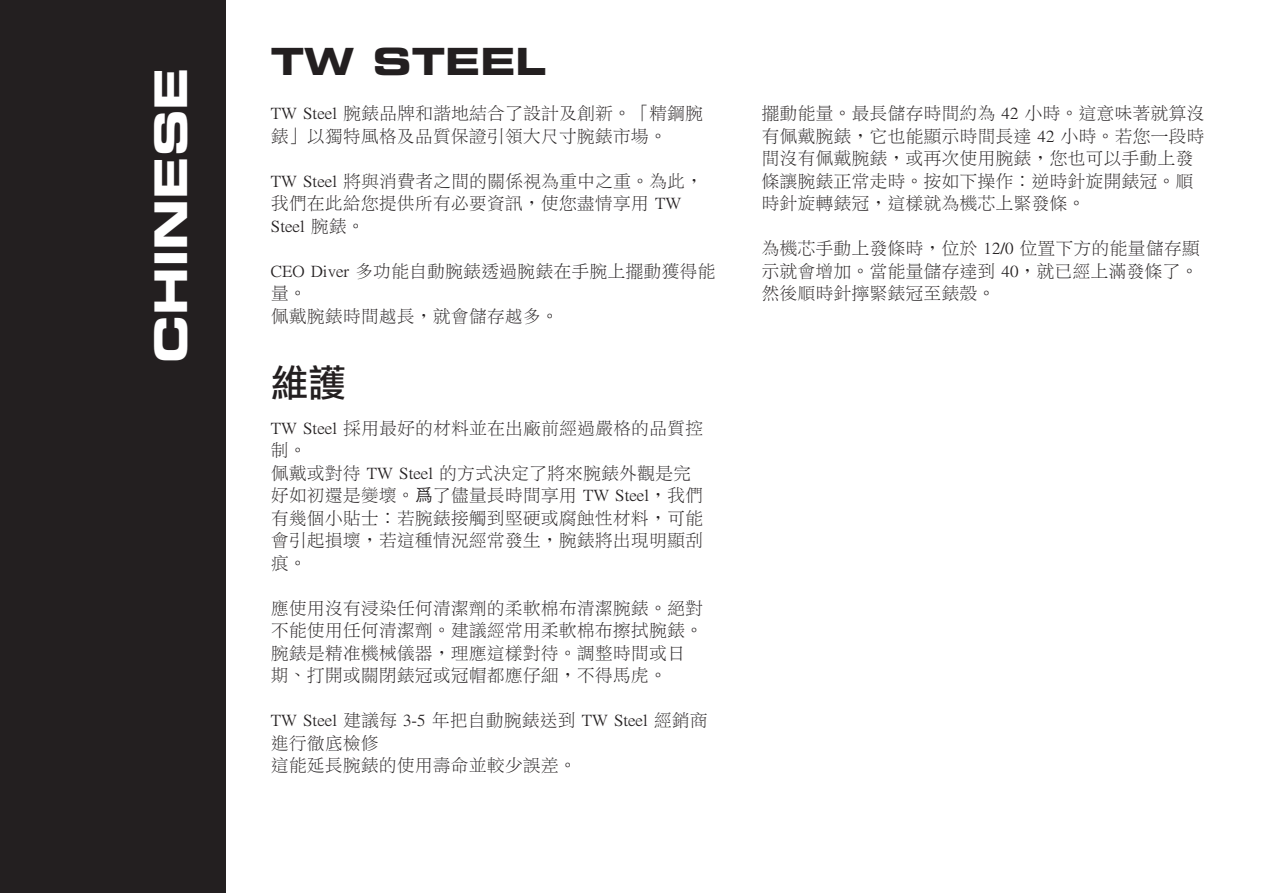
<style>
.page{position:relative;width:1263px;height:893px;background:#fff}
.page>*{position:absolute;margin:0;border:0;box-sizing:border-box;transform-origin:0 0}
.t1{font:45px "Eurostile LT Std Bold Ex 2";color:#fff}
.Titel_informatie{font:37.5px "Eurostile LT Std Bold Ex 2";color:#231f20}
.Chinees_Titel_inform{font:37.5px "Li Gothic Med";color:#231f20}
.Chinees_Broodtekst{font:300 18px/22.5px "Li Sung";color:#231f20}
.s1{font-family:"ST Heiti TC"}
</style>
<div class="page">
<div style="left:0;top:0;width:226px;height:893px;background:#231f20"></div>
<p class="t1" style="left:139px;top:363px;width:297px;rotate:-90deg">CHINESE</p>
<p class="Titel_informatie" style="left:271px;top:35px;width:277px">TW STEEL</p>
<p class="Chinees_Broodtekst" style="left:271px;top:102px;width:434px">TW Steel 腕錶品牌和諧地結合了設計及創新。「精鋼腕錶」以獨特風格及品質保證引領大尺寸腕錶市場。</p>
<p class="Chinees_Broodtekst" style="left:271px;top:169px;width:434px">TW Steel 將與消費者之間的關係視為重中之重。為此，我們在此給您提供所有必要資訊，使您盡情享用 TW<br>Steel 腕錶。</p>
<p class="Chinees_Broodtekst" style="left:271px;top:259px;width:446px">CEO Diver 多功能自動腕錶透過腕錶在手腕上擺動獲得能量。</p>
<p class="Chinees_Broodtekst" style="left:271px;top:304px;width:289px">佩戴腕錶時間越長，就會儲存越多。</p>
<p class="Chinees_Titel_inform" style="left:271px;top:364px;width:76px">維護</p>
<p class="Chinees_Broodtekst" style="left:271px;top:417px;width:434px">TW Steel 採用最好的材料並在出廠前經過嚴格的品質控制。</p>
<p class="Chinees_Broodtekst" style="left:271px;top:462px;width:434px">佩戴或對待 TW Steel 的方式決定了將來腕錶外觀是完好如初還是變壞。<span class="s1">爲</span>了儘量長時間享用 TW Steel，我們有幾個小貼士：若腕錶接觸到堅硬或腐蝕性材料，可能會引起損壞，若這種情況經常發生，腕錶將出現明顯刮痕。</p>
<p class="Chinees_Broodtekst" style="left:271px;top:597px;width:433px">應使用沒有浸染任何清潔劑的柔軟棉布清潔腕錶。絕對不能使用任何清潔劑。建議經常用柔軟棉布擦拭腕錶。腕錶是精准機械儀器，理應這樣對待。調整時間或日期、打開或關閉錶冠或冠帽都應仔細，不得馬虎。</p>
<p class="Chinees_Broodtekst" style="left:271px;top:709px;width:438px">TW Steel 建議每 3-5 年把自動腕錶送到 TW Steel 經銷商進行徹底檢修</p>
<p class="Chinees_Broodtekst" style="left:271px;top:754px;width:307px">這能延長腕錶的使用壽命並較少誤差。</p>
<p class="Chinees_Broodtekst" style="left:761px;top:102px;width:444px">擺動能量。最長儲存時間約為 42 小時。這意味著就算沒有佩戴腕錶，它也能顯示時間長達 42 小時。若您一段時間沒有佩戴腕錶，或再次使用腕錶，您也可以手動上發條讓腕錶正常走時。按如下操作：逆時針旋開錶冠。順時針旋轉錶冠，這樣就為機芯上緊發條。</p>
<p class="Chinees_Broodtekst" style="left:761px;top:237px;width:440px;text-align:justify">為機芯手動上發條時，位於 12/0 位置下方的能量儲存顯示就會增加。當能量儲存達到 40，就已經上滿發條了。然後順時針擰緊錶冠至錶殼。</p>
</div>
